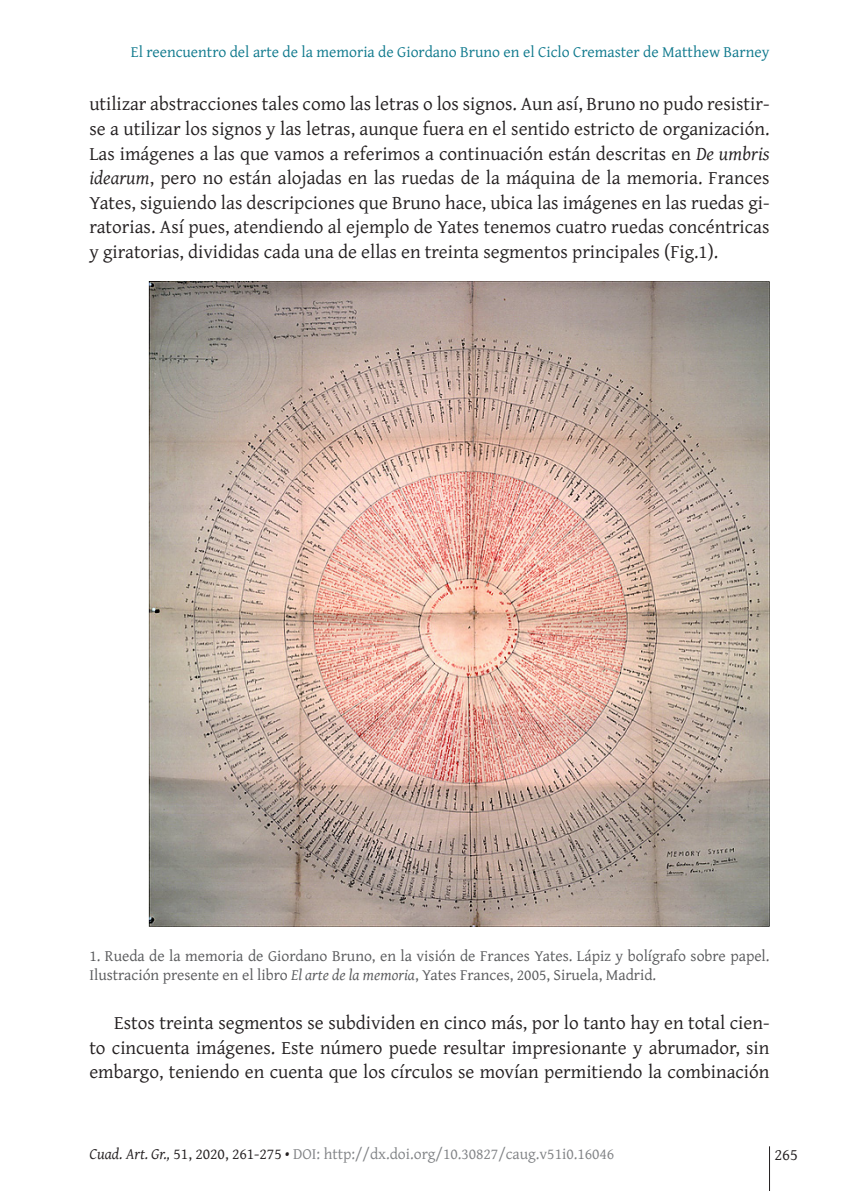
<style>
.page{position:relative;width:844px;height:1191px;background:#fff}
.page>*{position:absolute;margin:0;border:0;box-sizing:border-box;transform-origin:0 0}
.t1{font:19.25px/24.5px "Gentium Plus";color:#231f20;text-align:justify}
.t2{font:16.62px "Gentium Plus";color:#231f20}
.piedefoto{font:15.75px/18.9px "Gentium Plus";color:#57585a}
.t3{font:15.75px "Gentium Plus";color:#0d788c}
.t4{font:15.75px "Gentium Plus";color:#808285}
.s1{font-style:italic}
.s2{font-style:italic;color:#231f20}
.s3{color:#231f20}
</style>
<div class="page">
<hr style="left:769px;top:1146px;width:1px;height:45px;background:#231f20">
<img style="left:149px;top:281px;width:620px;height:645px">
<p class="t3" style="left:131px;top:37px;width:640px">El reencuentro del arte de la memoria de Giordano Bruno en el Ciclo Cremaster de Matthew Barney</p>
<p class="t1" style="left:89px;top:90px;width:681px">utilizar abstracciones tales como las letras o los signos. Aun así, Bruno no pudo resistir&shy;se a utilizar los signos y las letras, aunque fuera en el sentido estricto de organización.<br>Las imágenes a las que vamos a referimos a continuación están descritas en <span class="s1">De umbris idearum</span>, pero no están alojadas en las ruedas de la máquina de la memoria. Frances Yates, siguiendo las descripciones que Bruno hace, ubica las imágenes en las ruedas gi&shy;ratorias. Así pues, atendiendo al ejemplo de Yates tenemos cuatro ruedas concéntricas y giratorias, divididas cada una de ellas en treinta segmentos principales (Fig.1).</p>
<p class="piedefoto" style="left:89px;top:945px;width:681px">1. Rueda de la memoria de Giordano Bruno, en la visión de Frances Yates. Lápiz y bolígrafo sobre papel.<br>Ilustración presente en el libro <span class="s1">El arte de la memoria</span>, Yates Frances, 2005, Siruela, Madrid.</p>
<p class="t1" style="left:89px;top:1009px;width:681px;text-indent:25px">Estos treinta segmentos se subdividen en cinco más, por lo tanto hay en total cien&shy;to cincuenta imágenes. Este número puede resultar impresionante y abrumador, sin embargo, teniendo en cuenta que los círculos se movían permitiendo la combinación</p>
<p class="t4" style="left:89px;top:1138px;width:526px"><span class="s2">Cuad. Art. Gr.,</span> <span class="s3">51, 2020, 261-275 •</span> DOI: http://dx.doi.org/10.30827/caug.v51i0.16046</p>
<p class="t2" style="left:774px;top:1138px;width:25px">265</p>
</div>
